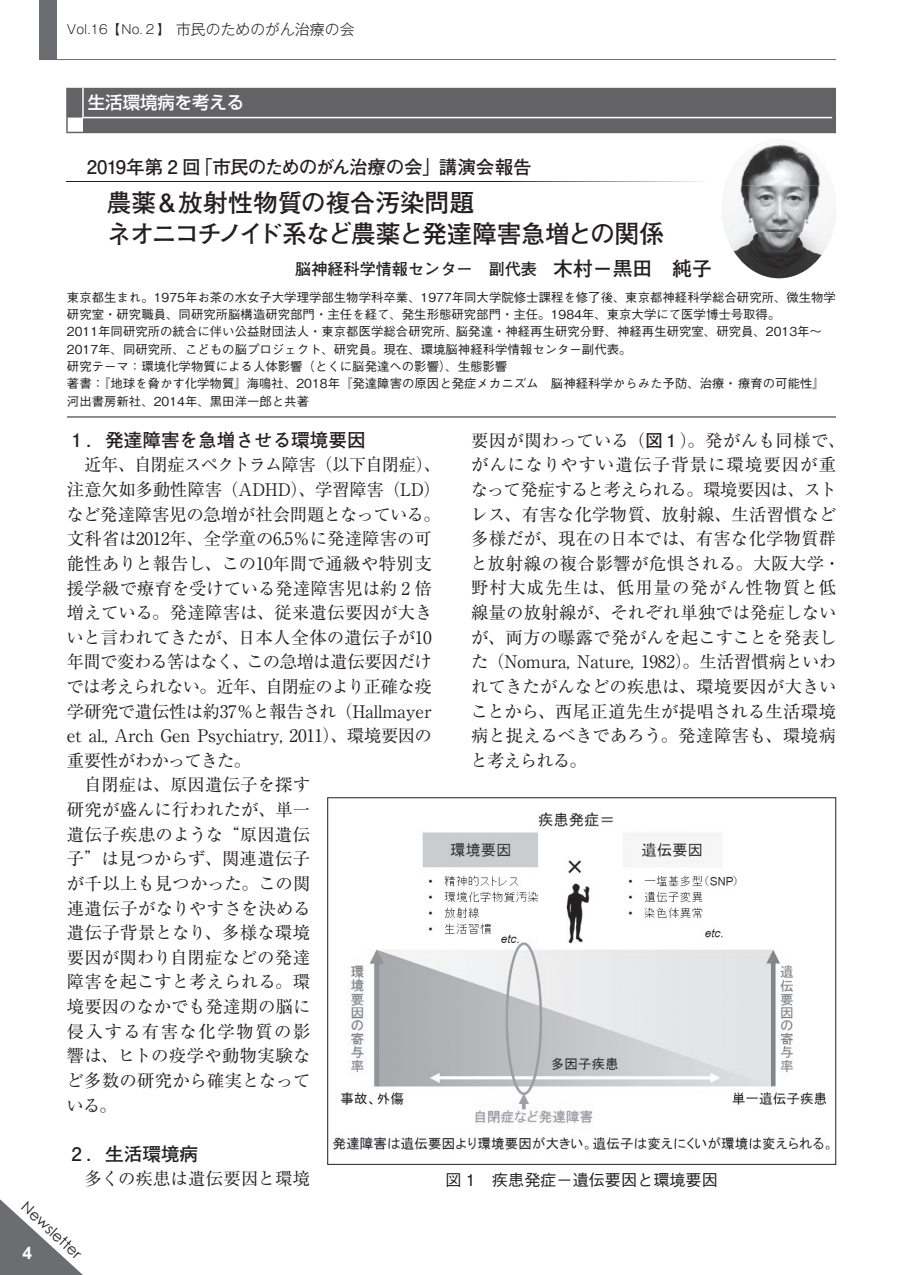
<style>
.page{position:relative;width:903px;height:1275px;background:#fff}
.page>*{position:absolute;margin:0;border:0;box-sizing:border-box;transform-origin:0 0}
.t1{font:700 24.85px/31px "Futo Go B101 Pro";letter-spacing:-.025em;color:#231f20}
.t2{font:700 18.55px "Futo Go B101 Pro";letter-spacing:-.03em;color:#231f20}
.t3{font:700 18.55px "Futo Go B101 Pro";color:#231f20}
.t4{font:17.32px/24.7px "Ryumin Pro";color:#231f20}
.t5{font:500 17.32px "Shin Go Pro";color:#fff}
.t6{font:700 17.32px "Arial";color:#fff}
.t7{font:700 16.1px "Futo Go B101 Pro";color:#231f20}
.t8{font:500 16.1px "Gothic BBB Pro";color:#231f20}
.t9{font:14.88px "Century Gothic";color:#231f20}
.t10{font:500 12.42px/17.3px "Gothic BBB Pro";color:#231f20}
.t11{font:300 12.42px "Gothic MB101 Pro";color:#231f20}
.s1{font-size:14.88px}
.s2{font-size:19.78px}
.s3{font-family:"Futo Go B101 Pro";font-weight:700}
</style>
<div class="page">
<img style="left:333px;top:812px;width:497px;height:338px">
<svg style="left:67px;top:181px;width:635px;height:1px"></svg>
<svg style="left:66px;top:88px;width:770px;height:45px;background:#69696c"></svg>
<img style="left:725px;top:139px;width:108px;height:47px">
<img style="left:722px;top:186px;width:114px;height:46px">
<img style="left:725px;top:232px;width:108px;height:46px">
<hr style="left:67px;top:417px;width:769px;height:1px;background:#231f20">
<svg style="left:0;top:1199px;width:83px;height:76px"></svg>
<div style="left:40px;top:0;width:17px;height:60px;background:#6c6d70"></div>
<hr style="left:40px;top:59px;width:796px;height:1px;background:#6c6d70">
<p class="t11" style="left:67px;top:19px;width:289px">Vol.16【No. 2 】　<span class="s1">市民のためのがん治療の会</span></p>
<p class="t5" style="left:88px;top:88px;width:158px">生活環境病を考える</p>
<p class="t2" style="left:87px;top:153px;width:446px">2019年第 2 回「市民のためのがん治療の会」講演会報告</p>
<h1 class="t1" style="left:107px;top:184px;width:559px">農薬＆放射性物質の複合汚染問題<br>ネオニコチノイド系など農薬と発達障害急増との関係</h1>
<p class="t7" style="left:295px;top:256px;width:418px">脳神経科学情報センター　副代表　<span class="s2">木村－黒田　純子</span></p>
<p class="t10" style="left:67px;top:287px;width:770px">東京都生まれ。1975年お茶の水女子大学理学部生物学科卒業、1977年同大学院修士課程を修了後、東京都神経科学総合研究所、微生物学研究室・研究職員、同研究所脳構造研究部門・主任を経て、発生形態研究部門・主任。1984年、東京大学にて医学博士号取得。<br>2011年同研究所の統合に伴い公益財団法人・東京都医学総合研究所、脳発達・神経再生研究分野、神経再生研究室、研究員、2013年～2017年、同研究所、こどもの脳プロジェクト、研究員。現在、環境脳神経科学情報センター副代表。<br>研究テーマ：環境化学物質による人体影響（とくに脳発達への影響）、生態影響<br>著書：『地球を脅かす化学物質』海鳴社、2018年『発達障害の原因と発症メカニズム　脳神経科学からみた予防、治療・ 療育の可能性』河出書房新社、2014年、黒田洋一郎と共著</p>
<p class="t3" style="left:72px;top:425px;width:296px">1 ．発達障害を急増させる環境要因</p>
<p class="t4" style="left:66px;top:451px;width:376px">　近年、自閉症スペクトラム障害（以下自閉症）、注意欠如多動性障害（ADHD）、学習障害（LD）など発達障害児の急増が社会問題となっている。文科省は2012年、全学童の6.5％に発達障害の可能性ありと報告し、この10年間で通級や特別支援学級で療育を受けている発達障害児は約 2 倍増えている。発達障害は、従来遺伝要因が大きいと言われてきたが、日本人全体の遺伝子が10年間で変わる筈はなく、この急増は遺伝要因だけでは考えられない。近年、自閉症のより正確な疫学研究で遺伝性は約37％と報告され（Hallmayer et al., Arch Gen Psychiatry, 2011）、環境要因の重要性がわかってきた。<br>　自閉症は、原因遺伝子を探す<br>研究が盛んに行われたが、単一<br>遺伝子疾患のような“原因遺伝<br>子”は見つからず、関連遺伝子<br>が千以上も見つかった。この関<br>連遺伝子がなりやすさを決める<br>遺伝子背景となり、多様な環境<br>要因が関わり自閉症などの発達<br>障害を起こすと考えられる。環<br>境要因のなかでも発達期の脳に<br>侵入する有害な化学物質の影<br>響は、ヒトの疫学や動物実験な<br>ど多数の研究から確実となって<br>いる。</p>
<p class="t3" style="left:72px;top:1139px;width:128px">2 ．生活環境病</p>
<p class="t4" style="left:67px;top:1165px;width:245px">　多くの疾患は遺伝要因と環境</p>
<p class="t9" style="left:30px;top:1198px;width:77px;rotate:42deg">Newsletter</p>
<p class="t6" style="left:22px;top:1241px;width:11px">4</p>
<p class="t4" style="left:471px;top:427px;width:376px">要因が関わっている（<span class="s3">図 1</span> ）。発がんも同様で、がんになりやすい遺伝子背景に環境要因が重なって発症すると考えられる。環境要因は、ストレス、有害な化学物質、放射線、生活習慣など多様だが、現在の日本では、有害な化学物質群と放射線の複合影響が危惧される。大阪大学・野村大成先生は、低用量の発がん性物質と低線量の放射線が、それぞれ単独では発症しないが、両方の曝露で発がんを起こすことを発表した（Nomura, Nature, 1982）。生活習慣病といわれてきたがんなどの疾患は、環境要因が大きいことから、西尾正道先生が提唱される生活環境病と捉えるべきであろう。発達障害も、環境病と考えられる。</p>
<p class="t8" style="left:446px;top:1167px;width:274px">図 1　疾患発症－遺伝要因と環境要因</p>
</div>
